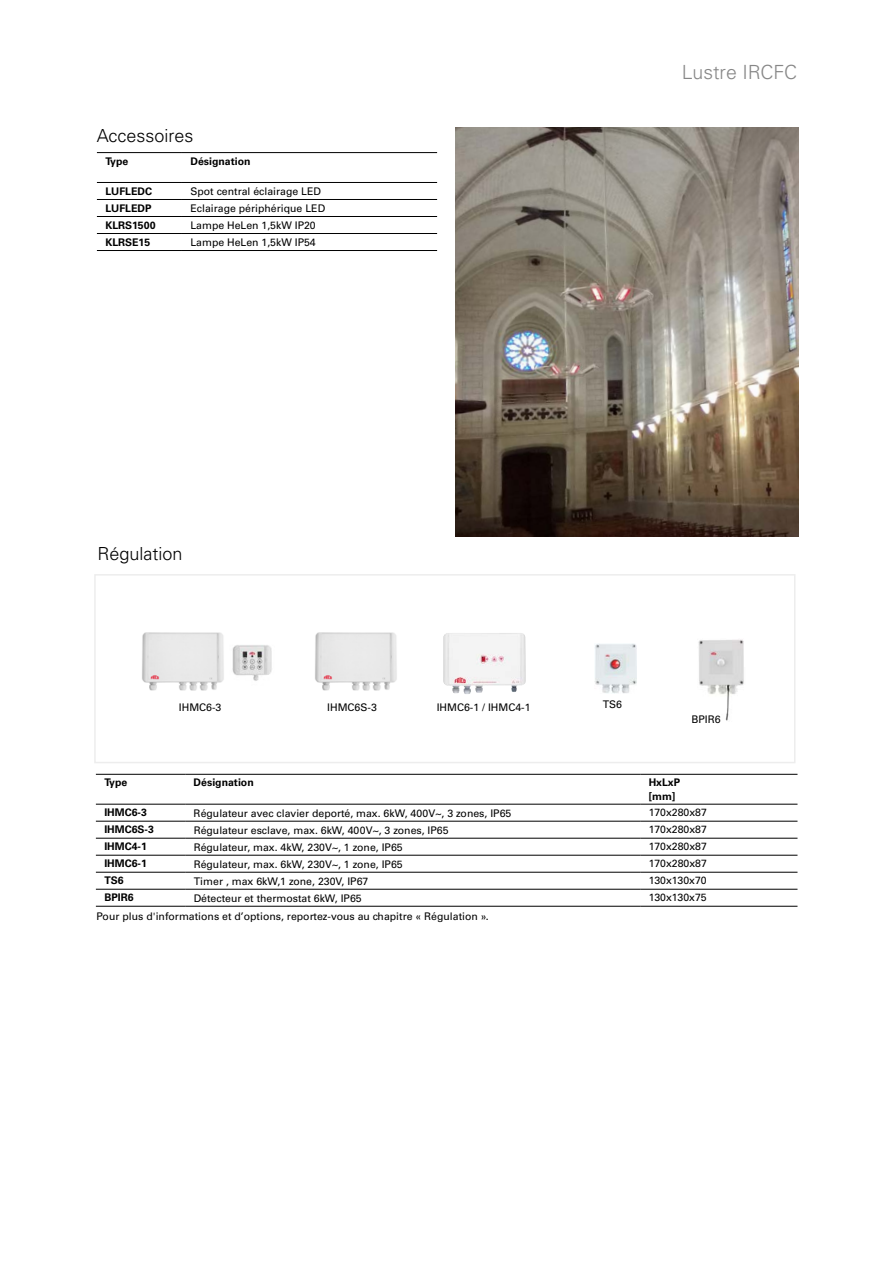
<style>
.page{position:relative;width:893px;height:1263px;background:#fff}
.page>*{position:absolute;margin:0;border:0;box-sizing:border-box;transform-origin:0 0}
.t1{font:300 19.5px "Univers";color:#878787}
.t2{font:300 18px "Univers";color:#000}
.t3{font:10.5px "Univers";color:#000}
.t4{font:700 10.5px/13.5px "Univers";color:#000}
</style>
<div class="page">
<img style="left:455px;top:128px;width:343px;height:408px">
<div style="left:94px;top:574px;width:701px;height:189px;border:2px solid #ededed"></div>
<hr style="left:97px;top:182px;width:85px;height:1px;background:#000">
<hr style="left:182px;top:182px;width:255px;height:1px;background:#000">
<hr style="left:97px;top:250px;width:85px;height:1px;background:#000">
<hr style="left:182px;top:250px;width:255px;height:1px;background:#000">
<hr style="left:97px;top:199px;width:85px;height:1px;background:#000">
<hr style="left:182px;top:199px;width:255px;height:1px;background:#000">
<hr style="left:97px;top:216px;width:85px;height:1px;background:#000">
<hr style="left:182px;top:216px;width:255px;height:1px;background:#000">
<hr style="left:97px;top:233px;width:85px;height:1px;background:#000">
<hr style="left:182px;top:233px;width:255px;height:1px;background:#000">
<hr style="left:97px;top:152px;width:85px;height:1px;background:#000">
<hr style="left:182px;top:152px;width:255px;height:1px;background:#000">
<hr style="left:96px;top:906px;width:89px;height:1px;background:#000">
<hr style="left:185px;top:906px;width:455px;height:1px;background:#000">
<hr style="left:640px;top:906px;width:157px;height:1px;background:#000">
<hr style="left:96px;top:821px;width:89px;height:1px;background:#000">
<hr style="left:185px;top:821px;width:455px;height:1px;background:#000">
<hr style="left:640px;top:821px;width:157px;height:1px;background:#000">
<hr style="left:96px;top:838px;width:89px;height:1px;background:#000">
<hr style="left:185px;top:838px;width:455px;height:1px;background:#000">
<hr style="left:640px;top:838px;width:157px;height:1px;background:#000">
<hr style="left:96px;top:855px;width:89px;height:1px;background:#000">
<hr style="left:185px;top:855px;width:455px;height:1px;background:#000">
<hr style="left:640px;top:855px;width:157px;height:1px;background:#000">
<hr style="left:96px;top:872px;width:89px;height:1px;background:#000">
<hr style="left:185px;top:872px;width:455px;height:1px;background:#000">
<hr style="left:640px;top:872px;width:157px;height:1px;background:#000">
<hr style="left:96px;top:889px;width:89px;height:1px;background:#000">
<hr style="left:185px;top:889px;width:455px;height:1px;background:#000">
<hr style="left:640px;top:889px;width:157px;height:1px;background:#000">
<hr style="left:96px;top:774px;width:89px;height:1px;background:#000">
<hr style="left:185px;top:774px;width:455px;height:1px;background:#000">
<hr style="left:640px;top:774px;width:157px;height:1px;background:#000">
<hr style="left:96px;top:804px;width:89px;height:1px;background:#000">
<hr style="left:185px;top:804px;width:455px;height:1px;background:#000">
<hr style="left:640px;top:804px;width:157px;height:1px;background:#000">
<img style="left:142px;top:632px;width:82px;height:59px">
<img style="left:232px;top:645px;width:40px;height:36px">
<img style="left:315px;top:632px;width:82px;height:59px">
<img style="left:443px;top:633px;width:72px;height:61px">
<img style="left:595px;top:643px;width:42px;height:50px">
<img style="left:698px;top:639px;width:46px;height:82px">
<h2 class="t2" style="left:97px;top:124px;width:98px">Accessoires</h2>
<p class="t4" style="left:105px;top:154px;width:24px">Type</p>
<p class="t4" style="left:190px;top:154px;width:62px">Désignation</p>
<p class="t4" style="left:105px;top:185px;width:48px">LUFLEDC</p>
<p class="t3" style="left:190px;top:185px;width:132px">Spot central éclairage LED</p>
<p class="t4" style="left:105px;top:202px;width:48px">LUFLEDP</p>
<p class="t3" style="left:190px;top:202px;width:136px">Eclairage périphérique LED</p>
<p class="t4" style="left:105px;top:219px;width:52px">KLRS1500</p>
<p class="t3" style="left:190px;top:219px;width:127px">Lampe HeLen 1,5kW IP20</p>
<p class="t4" style="left:105px;top:236px;width:46px">KLRSE15</p>
<p class="t3" style="left:190px;top:236px;width:127px">Lampe HeLen 1,5kW IP54</p>
<h1 class="t1" style="left:682px;top:61px;width:117px">Lustre IRCFC</h1>
<h2 class="t2" style="left:98px;top:543px;width:87px">Régulation</h2>
<p class="t3" style="left:179px;top:701px;width:44px">IHMC6-3</p>
<p class="t3" style="left:327px;top:701px;width:51px">IHMC6S-3</p>
<p class="t3" style="left:437px;top:701px;width:95px">IHMC6-1 / IHMC4-1</p>
<p class="t3" style="left:603px;top:698px;width:21px">TS6</p>
<p class="t3" style="left:691px;top:713px;width:31px">BPIR6</p>
<p class="t4" style="left:104px;top:776px;width:24px">Type</p>
<p class="t4" style="left:194px;top:776px;width:62px">Désignation</p>
<p class="t4" style="left:649px;top:776px;width:33px">HxLxP [mm]</p>
<p class="t4" style="left:104px;top:806px;width:44px">IHMC6-3</p>
<p class="t3" style="left:194px;top:807px;width:319px">Régulateur avec clavier deporté, max. 6kW, 400V~, 3 zones, IP65</p>
<p class="t3" style="left:649px;top:806px;width:60px">170x280x87</p>
<p class="t4" style="left:104px;top:823px;width:51px">IHMC6S-3</p>
<p class="t3" style="left:194px;top:824px;width:256px">Régulateur esclave, max. 6kW, 400V~, 3 zones, IP65</p>
<p class="t3" style="left:649px;top:823px;width:60px">170x280x87</p>
<p class="t4" style="left:104px;top:840px;width:44px">IHMC4-1</p>
<p class="t3" style="left:194px;top:841px;width:211px">Régulateur, max. 4kW, 230V~, 1 zone, IP65</p>
<p class="t3" style="left:649px;top:840px;width:60px">170x280x87</p>
<p class="t4" style="left:104px;top:857px;width:44px">IHMC6-1</p>
<p class="t3" style="left:194px;top:858px;width:211px">Régulateur, max. 6kW, 230V~, 1 zone, IP65</p>
<p class="t3" style="left:649px;top:857px;width:60px">170x280x87</p>
<p class="t4" style="left:104px;top:874px;width:21px">TS6</p>
<p class="t3" style="left:194px;top:875px;width:176px">Timer , max 6kW,1 zone, 230V, IP67</p>
<p class="t3" style="left:649px;top:874px;width:60px">130x130x70</p>
<p class="t4" style="left:104px;top:891px;width:31px">BPIR6</p>
<p class="t3" style="left:194px;top:892px;width:170px">Détecteur et thermostat 6kW, IP65</p>
<p class="t3" style="left:649px;top:891px;width:60px">130x130x75</p>
<p class="t3" style="left:96px;top:910px;width:394px">Pour plus d'informations et d’options, reportez-vous au chapitre « Régulation ».</p>
</div>
